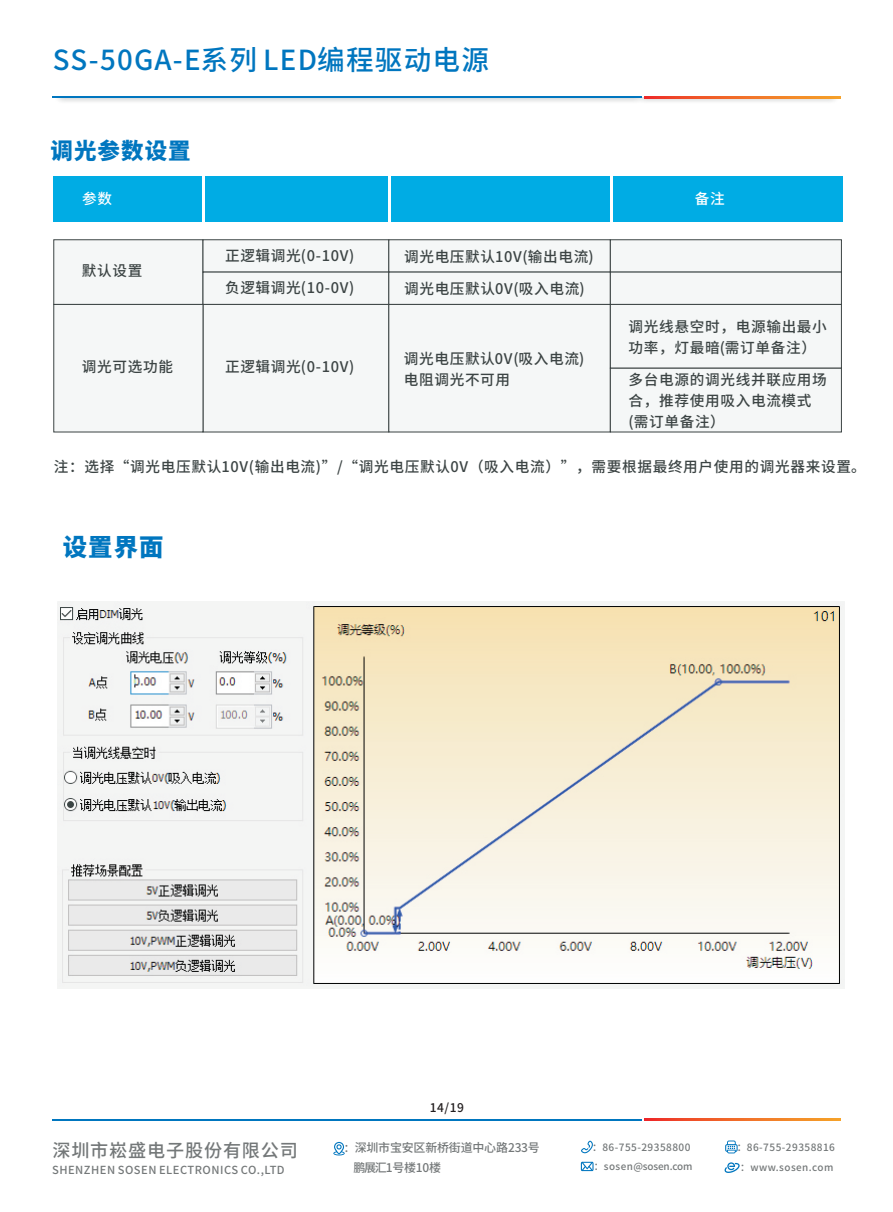
<style>
.page{position:relative;width:893px;height:1212px;background:#fff}
.page>*{position:absolute;margin:0;border:0;box-sizing:border-box;transform-origin:0 0}
.t1{font:500 27.6px "Source Han Sans CN";letter-spacing:.045em;color:#0076bf}
.t2{font:800 24.45px "Source Han Sans CN";color:#0076bf}
.t3{font:800 22.5px "Source Han Sans CN";letter-spacing:.045em;color:#0076bf}
.t4{font:500 18.15px "Source Han Sans CN";letter-spacing:.045em;color:#747879}
.t5{font:500 14.7px/21.1px "Source Han Sans CN";letter-spacing:.045em;color:#3c4444}
.t6{font:14.7px "Source Han Sans CN";letter-spacing:.045em;color:#3c4444}
.t7{font:500 14.7px "Source Han Sans CN";color:#fff}
.t8{font:500 12px "Source Han Sans CN";letter-spacing:-.02em;color:#747879}
.t9{font:12px "Source Han Sans CN";letter-spacing:-.02em;color:#747879}
.t10{font:500 12px "Source Han Sans CN";color:#231f20}
.t11{font:500 11.1px "Source Han Sans CN";letter-spacing:.045em;color:#747879}
.t12{font:500 10.05px "Source Han Sans CN";letter-spacing:.045em;color:#747879}
.t13{font:500 9.9px "Source Han Sans CN";letter-spacing:-.01em;color:#747879}
.t14{font:500 9.9px "Source Han Sans CN";letter-spacing:.045em;color:#747879}
.s1{font-weight:400}
.s2{font-weight:500}
.s3{font-size:10.95px}
</style>
<div class="page">
<img style="left:58px;top:98px;width:782px;height:4px">
<hr style="left:53px;top:97px;width:589px;height:1px;background:#0076bf">
<svg style="left:644px;top:97px;width:196px;height:1px"></svg>
<img style="left:57px;top:601px;width:787px;height:388px">
<div style="left:53px;top:176px;width:789px;height:46px;background:#00ace4"></div>
<hr style="left:389px;top:174px;width:2px;height:60px;background:#fff">
<hr style="left:610px;top:175px;width:2px;height:59px;background:#fff">
<hr style="left:203px;top:173px;width:2px;height:60px;background:#fff">
<div style="left:53px;top:239px;width:789px;height:194px;background:#f5f7f7"></div>
<svg style="left:333px;top:1142px;width:12px;height:13px"></svg>
<svg style="left:581px;top:1140px;width:12px;height:13px"></svg>
<svg style="left:725px;top:1140px;width:13px;height:13px"></svg>
<svg style="left:724px;top:1162px;width:16px;height:11px"></svg>
<svg style="left:581px;top:1162px;width:12px;height:9px"></svg>
<hr style="left:53px;top:1119px;width:589px;height:1px;background:#0076bf">
<svg style="left:644px;top:1119px;width:196px;height:1px"></svg>
<h1 class="t1" style="left:53px;top:46px;width:438px">SS-50GA-E系列 LED编程驱动电源</h1>
<h3 class="t3" style="left:51px;top:140px;width:142px">调光参数设置</h3>
<p class="t7" style="left:82px;top:191px;width:31px">参数</p>
<p class="t7" style="left:695px;top:191px;width:31px">备注</p>
<p class="t5" style="left:82px;top:260px;width:62px">默认设置</p>
<p class="t5" style="left:82px;top:356px;width:93px">调光可选功能</p>
<p class="t5" style="left:225px;top:245px;width:131px">正逻辑调光(0-10V<span class="s1">)</span></p>
<p class="t5" style="left:404px;top:245px;width:191px">调光电压默认10V(输出电流)</p>
<p class="t5" style="left:225px;top:277px;width:131px">负逻辑调光(10-0V<span class="s1">)</span></p>
<p class="t5" style="left:404px;top:278px;width:182px">调光电压默认0V(吸入电流)</p>
<p class="t5" style="left:225px;top:356px;width:131px">正逻辑调光(0-10V<span class="s1">)</span></p>
<p class="t5" style="left:404px;top:347px;width:182px">调光电压默认0V(吸入电流)电阻调光不可用</p>
<p class="t5" style="left:629px;top:316px;width:200px">调光线悬空时，电源输出最小功率，灯最暗(需订单备注）</p>
<p class="t5" style="left:629px;top:369px;width:200px">多台电源的调光线并联应用场合，推荐使用吸入电流模式<br>(需订单备注）</p>
<p class="t6" style="left:54px;top:459px;width:813px"><span class="s2">注：选择“调光电压默认10V(</span>输出电流)”/“调光电压默认0V（吸入电流）”，需要根据最终用户使用的调光器来设置<span class="s2">。</span></p>
<h2 class="t2" style="left:63px;top:535px;width:102px">设置界面</h2>
<p class="t4" style="left:52px;top:1141px;width:247px">深圳市崧盛电子股份有限公司</p>
<p class="t11" style="left:52px;top:1164px;width:234px">SHENZHEN SOSEN ELECTRONICS CO.,LTD</p>
<p class="t10" style="left:430px;top:1101px;width:36px">14/19</p>
<p class="t8" style="left:344px;top:1142px;width:197px"><span class="s3">：</span>深圳市宝安区新桥街道中心路233<span class="s1">号</span></p>
<p class="t12" style="left:592px;top:1142px;width:100px">：86-755-29358800</p>
<p class="t9" style="left:353px;top:1161px;width:89px"><span class="s2">鹏展汇</span>1号楼10楼</p>
<p class="t12" style="left:737px;top:1142px;width:100px">：86-755-29358816</p>
<p class="t13" style="left:594px;top:1161px;width:100px">：sosen@sosen.com</p>
<p class="t14" style="left:740px;top:1162px;width:95px"><span class="s1">：</span>www.sosen.com</p>
</div>
